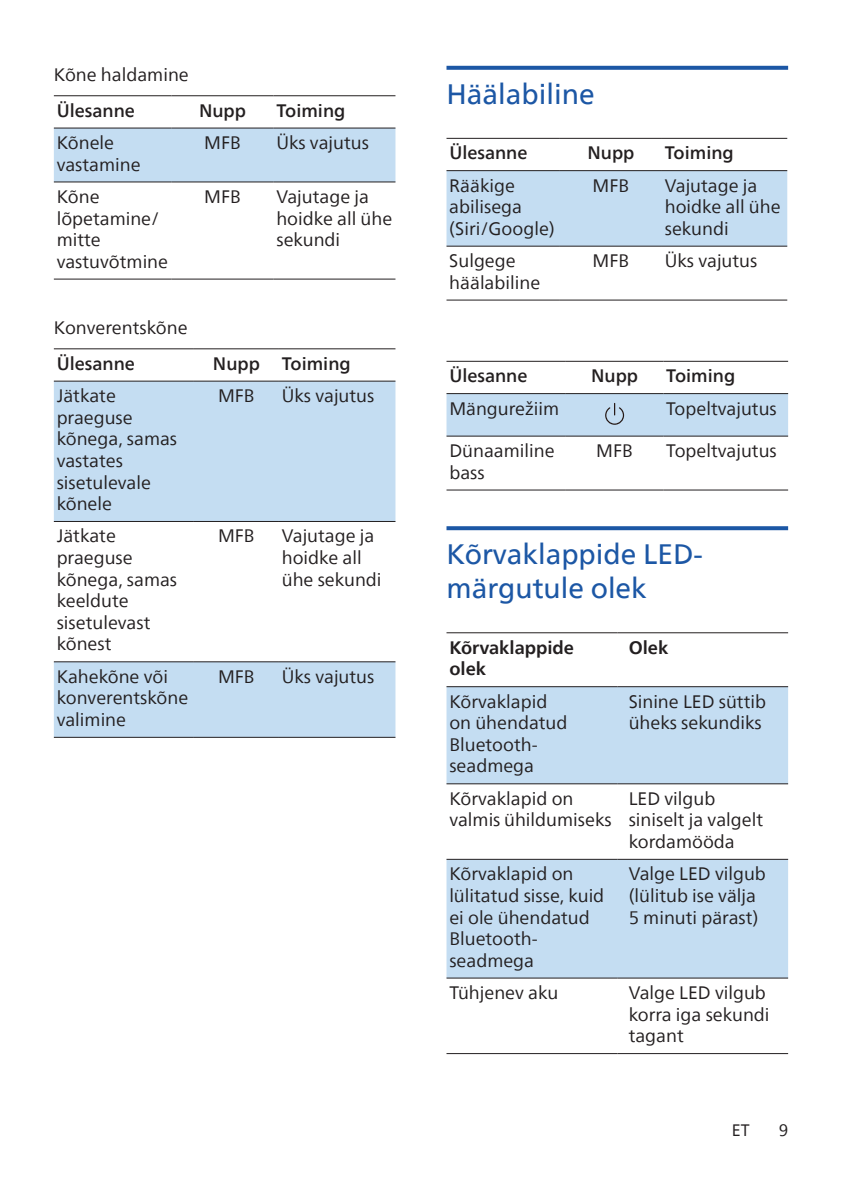
<style>
.page{position:relative;width:842px;height:1191px;background:#fff}
.page>*{position:absolute;margin:0;border:0;box-sizing:border-box;transform-origin:0 0}
.t1{font:28px/34px "Neue Frutiger World";color:#1c57a5}
.t2{font:18px/21.6px "Neue Frutiger World";color:#231f20}
.t3{font:500 18px "Neue Frutiger World";color:#231f20}
.t4{font:700 18px/21.6px "Neue Frutiger World";color:#231f20}
.t5{font:16.4px "Neue Frutiger World";color:#231f20}
</style>
<div class="page">
<div style="left:54px;top:129px;width:341px;height:52px;background:#c4ddf2"></div>
<hr style="left:54px;top:95px;width:117px;height:1px;background:#231f20">
<hr style="left:171px;top:95px;width:103px;height:1px;background:#231f20">
<hr style="left:274px;top:95px;width:121px;height:1px;background:#231f20">
<hr style="left:54px;top:128px;width:117px;height:1px;background:#231f20">
<hr style="left:171px;top:128px;width:103px;height:1px;background:#231f20">
<hr style="left:274px;top:128px;width:121px;height:1px;background:#231f20">
<hr style="left:54px;top:181px;width:117px;height:1px;background:#231f20">
<hr style="left:171px;top:181px;width:103px;height:1px;background:#231f20">
<hr style="left:274px;top:181px;width:121px;height:1px;background:#231f20">
<hr style="left:54px;top:278px;width:117px;height:1px;background:#231f20">
<hr style="left:171px;top:278px;width:103px;height:1px;background:#231f20">
<hr style="left:274px;top:278px;width:121px;height:1px;background:#231f20">
<svg style="left:54px;top:381px;width:341px;height:356px;fill:#c4ddf2"></svg>
<hr style="left:54px;top:348px;width:140px;height:1px;background:#231f20">
<hr style="left:194px;top:348px;width:85px;height:1px;background:#231f20">
<hr style="left:279px;top:348px;width:116px;height:1px;background:#231f20">
<hr style="left:54px;top:380px;width:140px;height:1px;background:#231f20">
<hr style="left:194px;top:380px;width:85px;height:1px;background:#231f20">
<hr style="left:279px;top:380px;width:116px;height:1px;background:#231f20">
<hr style="left:54px;top:521px;width:140px;height:1px;background:#231f20">
<hr style="left:194px;top:521px;width:85px;height:1px;background:#231f20">
<hr style="left:279px;top:521px;width:116px;height:1px;background:#231f20">
<hr style="left:54px;top:661px;width:140px;height:1px;background:#231f20">
<hr style="left:194px;top:661px;width:85px;height:1px;background:#231f20">
<hr style="left:279px;top:661px;width:116px;height:1px;background:#231f20">
<hr style="left:54px;top:737px;width:140px;height:1px;background:#231f20">
<hr style="left:194px;top:737px;width:85px;height:1px;background:#231f20">
<hr style="left:279px;top:737px;width:116px;height:1px;background:#231f20">
<svg style="left:446px;top:66px;width:342px;height:4px"></svg>
<svg style="left:446px;top:526px;width:342px;height:4px"></svg>
<div style="left:446px;top:171px;width:341px;height:75px;background:#c4ddf2"></div>
<hr style="left:446px;top:138px;width:114px;height:1px;background:#231f20">
<hr style="left:560px;top:138px;width:102px;height:1px;background:#231f20">
<hr style="left:662px;top:138px;width:125px;height:1px;background:#231f20">
<hr style="left:446px;top:170px;width:114px;height:1px;background:#231f20">
<hr style="left:560px;top:170px;width:102px;height:1px;background:#231f20">
<hr style="left:662px;top:170px;width:125px;height:1px;background:#231f20">
<hr style="left:446px;top:246px;width:114px;height:1px;background:#231f20">
<hr style="left:560px;top:246px;width:102px;height:1px;background:#231f20">
<hr style="left:662px;top:246px;width:125px;height:1px;background:#231f20">
<hr style="left:446px;top:299px;width:114px;height:1px;background:#231f20">
<hr style="left:560px;top:299px;width:102px;height:1px;background:#231f20">
<hr style="left:662px;top:299px;width:125px;height:1px;background:#231f20">
<hr style="left:446px;top:361px;width:120px;height:1px;background:#231f20">
<hr style="left:566px;top:361px;width:97px;height:1px;background:#231f20">
<hr style="left:663px;top:361px;width:125px;height:1px;background:#231f20">
<hr style="left:446px;top:489px;width:120px;height:1px;background:#231f20">
<hr style="left:566px;top:489px;width:97px;height:1px;background:#231f20">
<hr style="left:663px;top:489px;width:125px;height:1px;background:#231f20">
<svg style="left:446px;top:393px;width:342px;height:43px;background:#bed5e9"></svg>
<svg style="left:446px;top:687px;width:342px;height:290px;fill:#c4ddf2"></svg>
<hr style="left:446px;top:632px;width:171px;height:1px;background:#231f20">
<hr style="left:617px;top:632px;width:171px;height:1px;background:#231f20">
<hr style="left:446px;top:686px;width:171px;height:1px;background:#231f20">
<hr style="left:617px;top:686px;width:171px;height:1px;background:#231f20">
<hr style="left:446px;top:783px;width:171px;height:1px;background:#231f20">
<hr style="left:617px;top:783px;width:171px;height:1px;background:#231f20">
<hr style="left:446px;top:859px;width:171px;height:1px;background:#231f20">
<hr style="left:617px;top:859px;width:171px;height:1px;background:#231f20">
<hr style="left:446px;top:977px;width:171px;height:1px;background:#231f20">
<hr style="left:617px;top:977px;width:171px;height:1px;background:#231f20">
<hr style="left:446px;top:1053px;width:171px;height:1px;background:#231f20">
<hr style="left:617px;top:1053px;width:171px;height:1px;background:#231f20">
<p class="t2" style="left:54px;top:64px;width:136px">Kõne haldamine</p>
<p class="t3" style="left:57px;top:95px;width:80px">Ülesanne</p>
<p class="t3" style="left:199px;top:95px;width:49px">Nupp</p>
<p class="t3" style="left:276px;top:95px;width:71px">Toiming</p>
<p class="t2" style="left:57px;top:132px;width:85px">Kõnele vastamine</p>
<p class="t2" style="left:204px;top:132px;width:38px">MFB</p>
<p class="t2" style="left:276px;top:132px;width:94px">Üks vajutus</p>
<p class="t2" style="left:57px;top:186px;width:113px">Kõne lõpetamine/ mitte vastuvõtmine</p>
<p class="t2" style="left:204px;top:186px;width:38px">MFB</p>
<p class="t2" style="left:276px;top:186px;width:117px">Vajutage ja hoidke all ühe sekundi</p>
<p class="t2" style="left:54px;top:317px;width:135px">Konverentskõne</p>
<p class="t3" style="left:57px;top:348px;width:80px">Ülesanne</p>
<p class="t3" style="left:213px;top:348px;width:139px">Nupp Toiming</p>
<p class="t2" style="left:57px;top:385px;width:122px">Jätkate praeguse kõnega, samas vastates sisetulevale kõnele</p>
<p class="t2" style="left:218px;top:385px;width:38px">MFB</p>
<p class="t2" style="left:282px;top:385px;width:94px">Üks vajutus</p>
<p class="t2" style="left:57px;top:525px;width:122px">Jätkate praeguse kõnega, samas keeldute sisetulevast kõnest</p>
<p class="t2" style="left:218px;top:525px;width:38px">MFB</p>
<p class="t2" style="left:282px;top:525px;width:101px">Vajutage ja hoidke all ühe sekundi</p>
<p class="t2" style="left:57px;top:666px;width:133px">Kahekõne või konverentskõne valimine</p>
<p class="t2" style="left:218px;top:666px;width:38px">MFB</p>
<p class="t2" style="left:282px;top:666px;width:94px">Üks vajutus</p>
<h1 class="t1" style="left:446px;top:78px;width:150px">Häälabiline</h1>
<p class="t3" style="left:449px;top:138px;width:80px">Ülesanne</p>
<p class="t3" style="left:587px;top:138px;width:49px">Nupp</p>
<p class="t3" style="left:665px;top:138px;width:71px">Toiming</p>
<p class="t2" style="left:449px;top:175px;width:107px">Rääkige abilisega (Siri/Google)</p>
<p class="t2" style="left:593px;top:175px;width:38px">MFB</p>
<p class="t2" style="left:665px;top:175px;width:117px">Vajutage ja hoidke all ühe sekundi</p>
<p class="t2" style="left:449px;top:250px;width:92px">Sulgege häälabiline</p>
<p class="t2" style="left:593px;top:250px;width:38px">MFB</p>
<p class="t2" style="left:665px;top:250px;width:94px">Üks vajutus</p>
<p class="t3" style="left:449px;top:361px;width:80px">Ülesanne</p>
<p class="t3" style="left:591px;top:361px;width:49px">Nupp</p>
<p class="t3" style="left:666px;top:361px;width:71px">Toiming</p>
<p class="t2" style="left:449px;top:398px;width:111px">Mängurežiim</p>
<p class="t2" style="left:666px;top:398px;width:112px">Topeltvajutus</p>
<p class="t2" style="left:449px;top:440px;width:107px">Dünaamiline bass</p>
<p class="t2" style="left:596px;top:440px;width:38px">MFB</p>
<p class="t2" style="left:666px;top:440px;width:112px">Topeltvajutus</p>
<h1 class="t1" style="left:446px;top:538px;width:258px">Kõrvaklappide LED&shy;märgutule olek</h1>
<p class="t4" style="left:449px;top:636px;width:126px">Kõrvaklappide olek</p>
<p class="t4" style="left:629px;top:636px;width:41px">Olek</p>
<p class="t2" style="left:449px;top:691px;width:120px">Kõrvaklapid on ühendatud<br>Bluetooth&shy;seadmega</p>
<p class="t2" style="left:629px;top:691px;width:139px">Sinine LED süttib üheks sekundiks</p>
<p class="t2" style="left:449px;top:788px;width:164px">Kõrvaklapid on valmis ühildumiseks</p>
<p class="t2" style="left:629px;top:788px;width:136px">LED vilgub siniselt ja valgelt kordamööda</p>
<p class="t2" style="left:449px;top:863px;width:156px">Kõrvaklapid on lülitatud sisse, kuid ei ole ühendatud<br>Bluetooth&shy;seadmega</p>
<p class="t2" style="left:629px;top:863px;width:139px">Valge LED vilgub (lülitub ise välja<br>5 minuti pärast)</p>
<p class="t2" style="left:449px;top:982px;width:110px">Tühjenev aku</p>
<p class="t2" style="left:629px;top:982px;width:142px">Valge LED vilgub korra iga sekundi tagant</p>
<p class="t5" style="left:732px;top:1117px;width:19px">ET</p>
<p class="t5" style="left:779px;top:1117px;width:11px">9</p>
</div>
